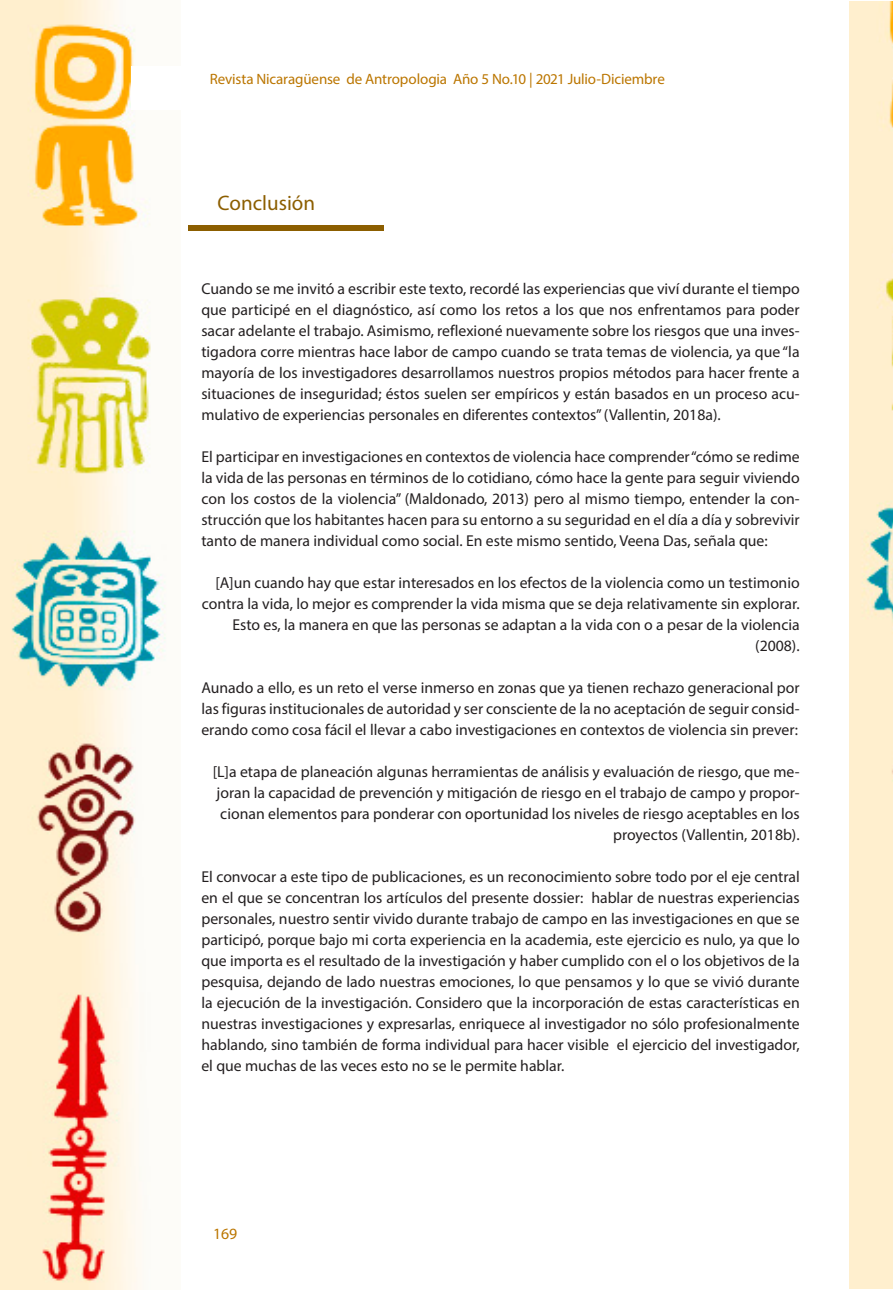
<style>
.page{position:relative;width:893px;height:1290px;background:#fff}
.page>*{position:absolute;margin:0;border:0;box-sizing:border-box;transform-origin:0 0}
.t1{font:21px "Myriad Pro";color:#8c5e00}
.t2{font:15.75px/21px "Myriad Pro";color:#231f20;text-align:justify}
.CUERPO_DE_TEXTO{font:15.75px "Myriad Pro";color:#bb7600}
.CUERPO_DE_TEXTO-2{font:15.05px "Myriad Pro";letter-spacing:-.01em;color:#bb7600}
.t3{font:14px "Myriad Pro";color:#b7700f}
</style>
<div class="page">
<img style="left:0;top:0;width:166px;height:1290px">
<div style="left:131px;top:66px;width:684px;height:43px;background:#fff"></div>
<div style="left:850px;top:1px;width:43px;height:1288px;background:#ffefce"></div>
<div style="left:189px;top:225px;width:195px;height:6px;background:#8c5e00"></div>
<p class="CUERPO_DE_TEXTO-2" style="left:210px;top:70px;width:457px">Revista Nicaragüense de Antropologia Año 5 No.10 | 2021 Julio-Diciembre</p>
<p class="t3" style="left:63px;top:71px;width:407px">Revista Nicaragüense de Antropología Año 5 No.9 | 2021 Enero - Junio</p>
<p class="t1" style="left:218px;top:190px;width:99px">Conclusión</p>
<p class="t2" style="left:201px;top:278px;width:600px">Cuando se me invitó a escribir este texto, recordé las experiencias que viví durante el tiempo que participé en el diagnóstico, así como los retos a los que nos enfrentamos para poder sacar adelante el trabajo. Asimismo, reflexioné nuevamente sobre los riesgos que una inves&shy;tigadora corre mientras hace labor de campo cuando se trata temas de violencia, ya que “la mayoría de los investigadores desarrollamos nuestros propios métodos para hacer frente a situaciones de inseguridad; éstos suelen ser empíricos y están basados en un proceso acu&shy;mulativo de experiencias personales en diferentes contextos” (Vallentin, 2018a).</p>
<p class="t2" style="left:201px;top:446px;width:600px">El participar en investigaciones en contextos de violencia hace comprender “cómo se redime la vida de las personas en términos de lo cotidiano, cómo hace la gente para seguir viviendo con los costos de la violencia” (Maldonado, 2013) pero al mismo tiempo, entender la con&shy;strucción que los habitantes hacen para su entorno a su seguridad en el día a día y sobrevivir tanto de manera individual como social. En este mismo sentido, Veena Das, señala que:</p>
<p class="t2" style="left:202px;top:572px;width:599px;text-align:right">[A]un cuando hay que estar interesados en los efectos de la violencia como un testimonio contra la vida, lo mejor es comprender la vida misma que se deja relativamente sin explorar.<br>Esto es, la manera en que las personas se adaptan a la vida con o a pesar de la violencia (2008).</p>
<p class="t2" style="left:201px;top:677px;width:600px">Aunado a ello, es un reto el verse inmerso en zonas que ya tienen rechazo generacional por las figuras institucionales de autoridad y ser consciente de la no aceptación de seguir consid&shy;erando como cosa fácil el llevar a cabo investigaciones en contextos de violencia sin prever:</p>
<p class="t2" style="left:213px;top:761px;width:588px;text-align:right">[L]a etapa de planeación algunas herramientas de análisis y evaluación de riesgo, que me&shy;joran la capacidad de prevención y mitigación de riesgo en el trabajo de campo y propor&shy;cionan elementos para ponderar con oportunidad los niveles de riesgo aceptables en los proyectos (Vallentin, 2018b).</p>
<p class="t2" style="left:201px;top:866px;width:600px">El convocar a este tipo de publicaciones, es un reconocimiento sobre todo por el eje central en el que se concentran los artículos del presente dossier: hablar de nuestras experiencias personales, nuestro sentir vivido durante trabajo de campo en las investigaciones en que se participó, porque bajo mi corta experiencia en la academia, este ejercicio es nulo, ya que lo que importa es el resultado de la investigación y haber cumplido con el o los objetivos de la pesquisa, dejando de lado nuestras emociones, lo que pensamos y lo que se vivió durante la ejecución de la investigación. Considero que la incorporación de estas características en nuestras investigaciones y expresarlas, enriquece al investigador no sólo profesionalmente hablando, sino también de forma individual para hacer visible el ejercicio del investigador, el que muchas de las veces esto no se le permite hablar.</p>
<p class="CUERPO_DE_TEXTO" style="left:213px;top:1224px;width:25px">169</p>
</div>
